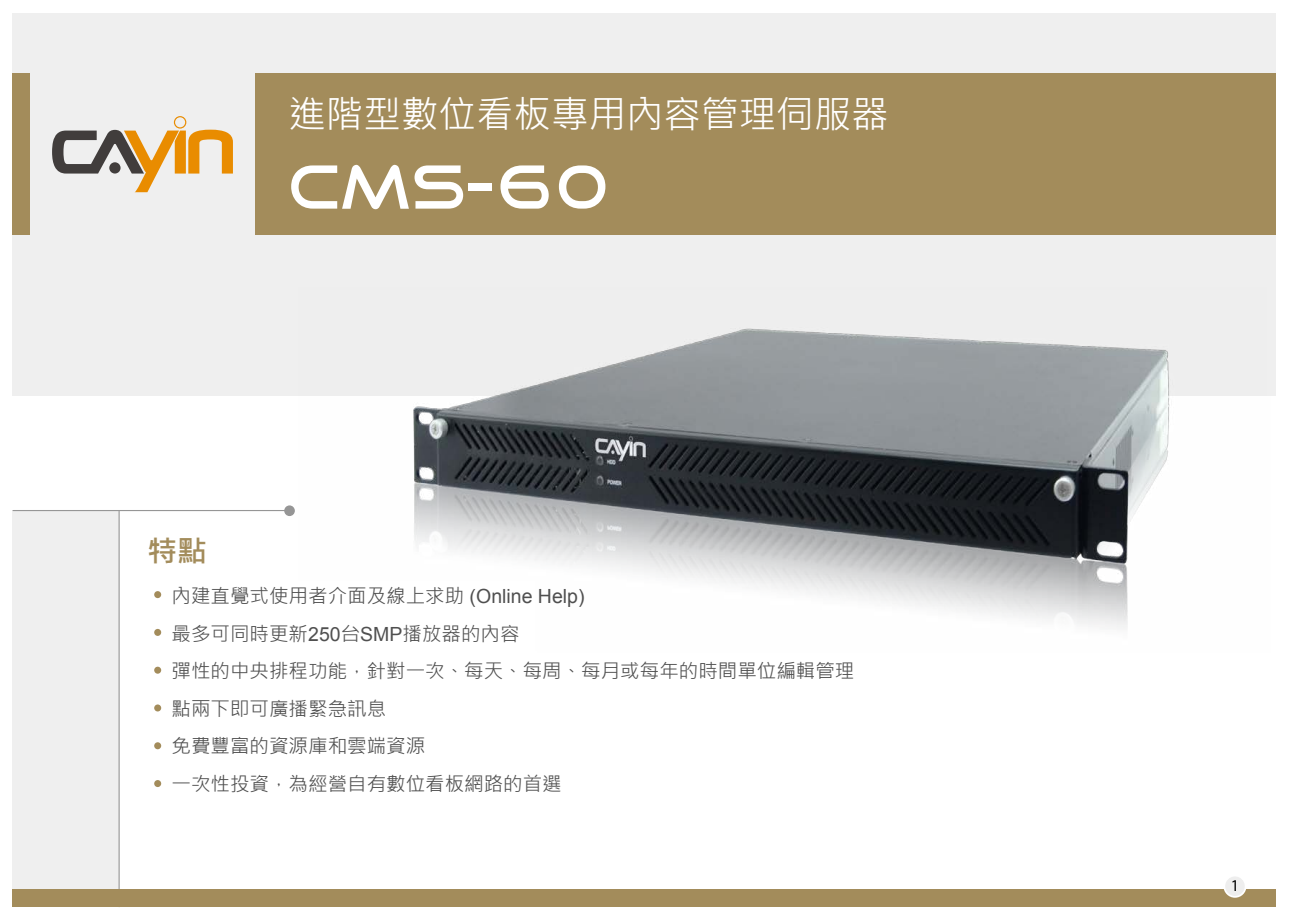
<style>
.page{position:relative;width:1289px;height:919px;background:#fff}
.page>*{position:absolute;margin:0;border:0;box-sizing:border-box;transform-origin:0 0}
.t1{font:37.5px "Microsoft Jheng Hei";color:#fff}
.t2{font:700 30px "Microsoft Jheng Hei";color:#a38c5b}
.t3{font:19.5px/37.5px "Microsoft Jheng Hei";color:#505050}
.t4{font:16.5px "Myriad Pro";color:#000}
.s1{font-family:"Arial"}
</style>
<div class="page">
<div style="left:13px;top:510px;width:106px;height:396px;background:#efefef"></div>
<hr style="left:13px;top:510px;width:276px;height:1px;background:#969696">
<hr style="left:119px;top:511px;width:1px;height:395px;background:#969696">
<div style="left:284px;top:505px;width:11px;height:11px;background:#969696;border-radius:50%"></div>
<div style="left:13px;top:889px;width:1263px;height:17px;background:#a38c5b"></div>
<div style="left:13px;top:13px;width:1263px;height:382px;background:#efefef"></div>
<div style="left:255px;top:73px;width:1021px;height:162px;background:#a38c5b"></div>
<div style="left:13px;top:73px;width:17px;height:162px;background:#a38c5b"></div>
<div style="left:154px;top:591px;width:7px;height:7px;background:#a38c5b;border-radius:50%"></div>
<div style="left:154px;top:629px;width:7px;height:7px;background:#a38c5b;border-radius:50%"></div>
<div style="left:154px;top:666px;width:7px;height:7px;background:#a38c5b;border-radius:50%"></div>
<div style="left:154px;top:704px;width:7px;height:7px;background:#a38c5b;border-radius:50%"></div>
<div style="left:154px;top:742px;width:7px;height:7px;background:#a38c5b;border-radius:50%"></div>
<div style="left:154px;top:780px;width:7px;height:7px;background:#a38c5b;border-radius:50%"></div>
<svg style="left:1223px;top:874px;width:23px;height:23px"></svg>
<div style="left:1225px;top:876px;width:19px;height:19px;background:#eee;border-radius:50%"></div>
<svg style="left:291px;top:165px;width:172px;height:44px"></svg>
<div style="left:468px;top:183px;width:24px;height:7px;background:#fff"></div>
<svg style="left:500px;top:165px;width:48px;height:43px"></svg>
<svg style="left:559px;top:165px;width:46px;height:43px"></svg>
<img style="left:298px;top:328px;width:978px;height:301px">
<svg style="left:52px;top:116px;width:181px;height:76px"></svg>
<h1 class="t1" style="left:288px;top:90px;width:601px">進階型數位看板專用內容管理伺服器</h1>
<h2 class="t2" style="left:147px;top:532px;width:61px">特點</h2>
<p class="t3" style="left:172px;top:577px;width:684px">內建直覺式使用者介面及線上求助 <span class="s1">(Online Help)<br></span>最多可同時更新<span class="s1">250</span>台<span class="s1">SMP</span>播放器的內容<br>彈性的中央排程功能，針對一次、每天、每周、每月或每年的時間單位編輯管理點兩下即可廣播緊急訊息<br>免費豐富的資源庫和雲端資源<br>一次性投資，為經營自有數位看板網路的首選</p>
<p class="t4" style="left:1230px;top:875px;width:10px">1</p>
</div>
